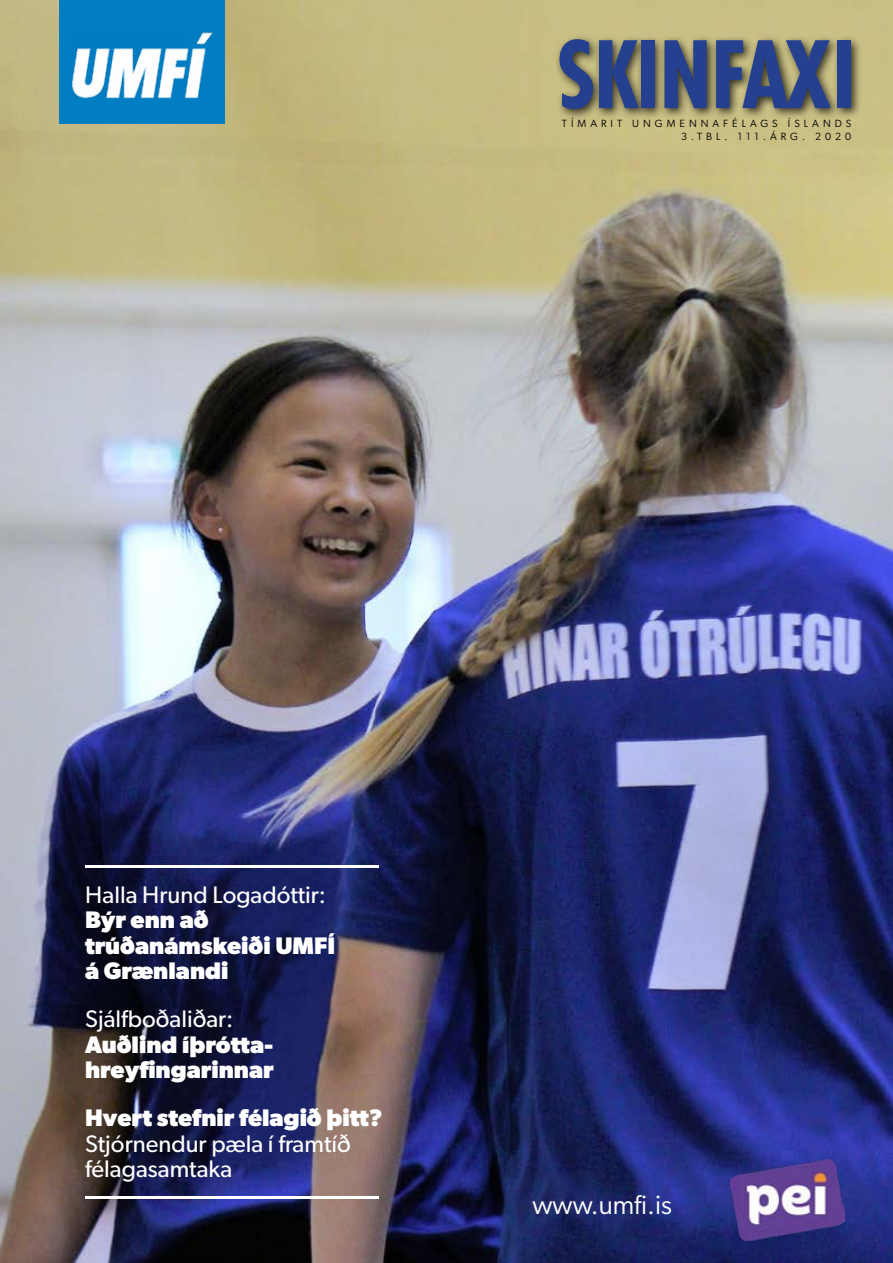
<style>
.page{position:relative;width:893px;height:1263px;background:#fff}
.page>*{position:absolute;margin:0;border:0;box-sizing:border-box;transform-origin:0 0}
.t1{font:700 condensed 90px "Futura";letter-spacing:-.02em;color:#25408f}
.t2{font:27px "Gibson";color:#fff}
.t3{font:700 24px/25.5px "Gibson";color:#fff}
.t4{font:24px/25.5px "Gibson";color:#fff}
.t5{font:10.5px/12.6px "Gibson";letter-spacing:.38em;color:#000;text-align:right}
</style>
<div class="page">
<img style="left:0;top:0;width:893px;height:1263px">
<div style="left:60px;top:0;width:165px;height:123px;background:#007dc3"></div>
<div style="left:555px;top:35px;width:307px;height:85px;background:#000;opacity:.75"></div>
<img style="left:731px;top:1159px;width:113px;height:81px">
<img style="left:72px;top:32px;width:141px;height:67px">
<hr style="left:85px;top:865px;width:293px;height:3px;background:#fff">
<hr style="left:85px;top:1196px;width:293px;height:3px;background:#fff">
<h1 class="t1" style="left:556px;top:17px;width:301px">SKINFAXI</h1>
<p class="t5" style="left:562px;top:117px;width:291px">TÍMARIT UNGMENNAFÉLAGS ÍSLANDS<br>3.TBL. 111.ÁRG. 2020</p>
<p class="t4" style="left:85px;top:881px;width:243px">Halla Hrund Logadóttir:</p>
<p class="t3" style="left:85px;top:906px;width:252px">Býr enn að trúðanámskeiði UMFÍ á Grænlandi</p>
<p class="t4" style="left:85px;top:1006px;width:150px">Sjálfboðaliðar:</p>
<p class="t3" style="left:85px;top:1031px;width:190px">Auðlind íþrótta&shy;hreyfingarinnar</p>
<p class="t3" style="left:85px;top:1104px;width:299px">Hvert stefnir félagið þitt?</p>
<p class="t4" style="left:85px;top:1130px;width:267px">Stjórnendur pæla í framtíð félagasamtaka</p>
<p class="t2" style="left:533px;top:1189px;width:141px">www.umfi.is</p>
</div>
